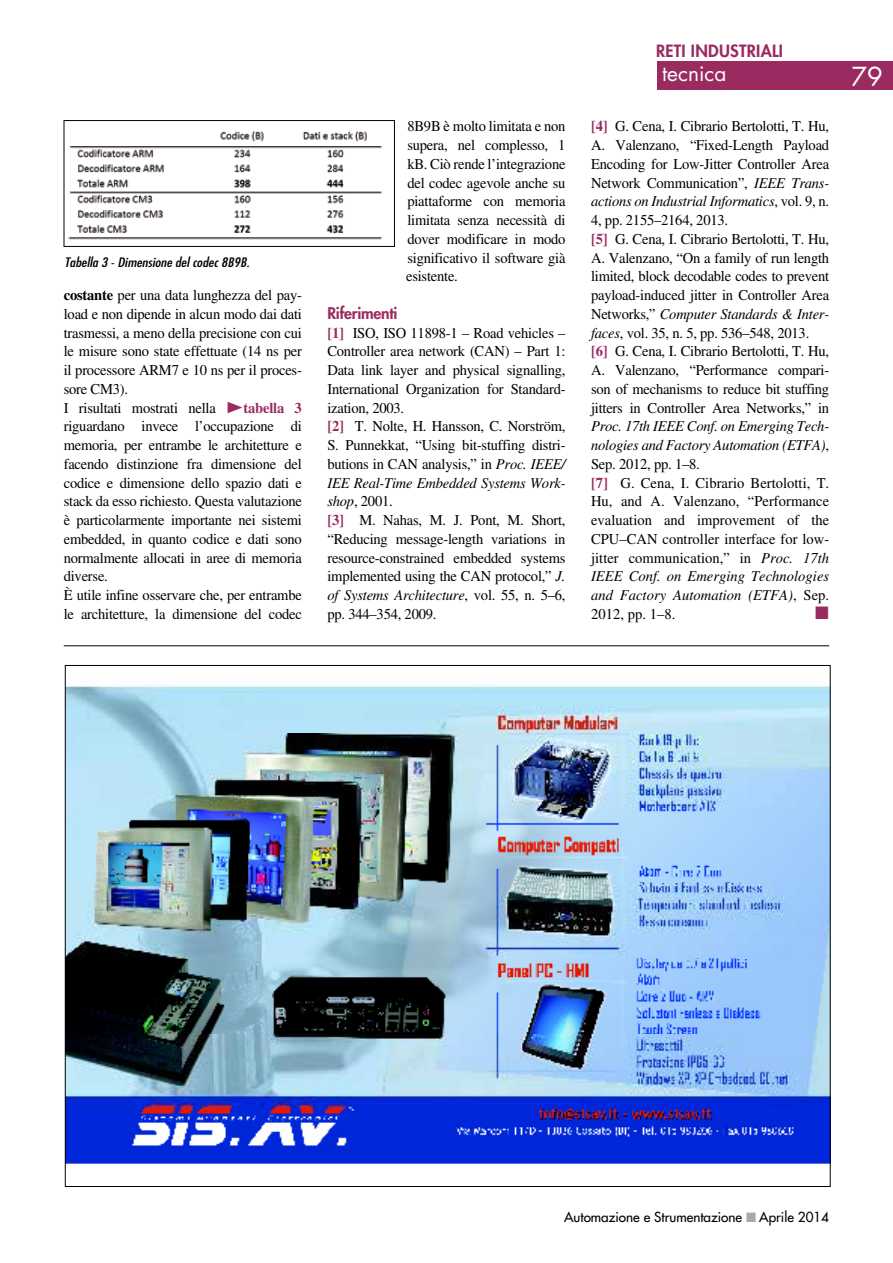
<style>
.page{position:relative;width:893px;height:1263px;background:#fff}
.page>*{position:absolute;margin:0;border:0;box-sizing:border-box;transform-origin:0 0}
.t1{font:25.5px "Futura LT";color:#fff}
.t2{font:20.85px "Futura LT";color:#fff}
.t3{font:18px "Zapf Dingbats";color:#9a2b60}
.t4{font:800 16.5px "Futura LT";letter-spacing:.015em;color:#9a2b60}
.t5{font:800 15.75px "Futura LT";letter-spacing:-.015em;color:#9a2b60}
.t6{font:15px/18.8px "Times LT";letter-spacing:-.015em;color:#000}
.t7{font:15px/18.8px "Times LT";letter-spacing:.005em;color:#000}
.t8{font:13.5px "Futura LT";color:#000}
.t9{font:italic condensed 12.75px "Futura LT";color:#000;scale:1.2 1}
.s1{font-weight:700}
.s2{font-family:"Lucida Grande";font-size:13.5px;color:#9a2b60}
.s3{font-weight:700;color:#9a2b60}
.s4{font-style:italic}
.s5{color:#a7a9ac}
</style>
<div class="page">
<div style="left:657px;top:62px;width:236px;height:28px;background:#9a2b60"></div>
<hr style="left:64px;top:645px;width:765px;height:1px;background:#000">
<img style="left:68px;top:130px;width:314px;height:110px">
<div style="left:64px;top:120px;width:331px;height:127px;border:1px solid #000"></div>
<img style="left:67px;top:684px;width:762px;height:480px">
<p class="t9" style="left:65px;top:254px;width:156px">Tabella 3 - Dimensione del codec 8B9B.</p>
<p class="t6" style="left:64px;top:285px;width:240px"><span class="s1">costante</span> per una data lunghezza del pay&shy;load e non dipende in alcun modo dai dati trasmessi, a meno della precisione con cui le misure sono state effettuate (14 ns per il processore ARM7 e 10 ns per il proces&shy;sore CM3).<br>I risultati mostrati nella <span class="s2">►</span><span class="s3">tabella 3 </span>riguardano invece l’occupazione di memoria, per entrambe le architetture e facendo distinzione fra dimensione del codice e dimensione dello spazio dati e stack da esso richiesto. Questa valutazione è particolarmente importante nei sistemi embedded, in quanto codice e dati sono normalmente allocati in aree di memoria diverse.<br>È utile infine osservare che, per entrambe le architetture, la dimensione del codec</p>
<p class="t6" style="left:406px;top:117px;width:161px;text-align:justify">8B9B è molto limitata e non supera, nel complesso, 1 kB. Ciò rende l’integrazione del codec agevole anche su piattaforme con memoria limitata senza necessità di dover modificare in modo significativo il software già esistente.</p>
<p class="t5" style="left:327px;top:302px;width:72px">RIFERIMENTI</p>
<p class="t6" style="left:327px;top:323px;width:240px"><span class="s3">[1]</span> ISO, ISO 11898-1 – Road vehicles – Controller area network (CAN) – Part 1:<br>Data link layer and physical signalling, International Organization for Standard&shy;ization, 2003.<br><span class="s3">[2]</span> T. Nolte, H. Hansson, C. Norström, S. Punnekkat, “Using bit-stuffing distri&shy;butions in CAN analysis,” in <span class="s4">Proc. IEEE/ IEE Real-Time Embedded Systems Work&shy;shop</span>, 2001.<br><span class="s3">[3]</span> M. Nahas, M. J. Pont, M. Short, “Reducing message-length variations in resource-constrained embedded systems implemented using the CAN protocol,” <span class="s4">J. of Systems Architecture</span>, vol. 55, n. 5–6, pp. 344–354, 2009.</p>
<p class="t4" style="left:656px;top:40px;width:129px">RETI INDUSTRIALI</p>
<h2 class="t2" style="left:662px;top:60px;width:66px">tecnica</h2>
<h1 class="t1" style="left:852px;top:60px;width:33px">79</h1>
<p class="t6" style="left:591px;top:117px;width:240px"><span class="s3">[4]</span> G. Cena, I. Cibrario Bertolotti, T. Hu, A. Valenzano, “Fixed-Length Payload Encoding for Low-Jitter Controller Area Network Communication”, <span class="s4">IEEE Trans&shy;actions on Industrial Informatics</span>, vol. 9, n.<br>4, pp. 2155–2164, 2013.<br><span class="s3">[5]</span> G. Cena, I. Cibrario Bertolotti, T. Hu, A. Valenzano, “On a family of run length limited, block decodable codes to prevent payload-induced jitter in Controller Area Networks,” <span class="s4">Computer Standards &amp; Inter&shy;faces</span>, vol. 35, n. 5, pp. 536–548, 2013. <span class="s3">[6]</span> G. Cena, I. Cibrario Bertolotti, T. Hu, A. Valenzano, “Performance compari&shy;son of mechanisms to reduce bit stuffing jitters in Controller Area Networks,” in</p>
<p class="t7" style="left:591px;top:417px;width:240px"><span class="s4">Proc. 17th IEEE Conf. on Emerging Tech&shy;nologies and Factory Automation (ETFA)</span>, Sep. 2012, pp. 1–8.<br><span class="s3">[7]</span> G. Cena, I. Cibrario Bertolotti, T.<br>Hu, and A. Valenzano, “Performance evaluation and improvement of the CPU–CAN controller interface for low&shy;jitter communication,” in <span class="s4">Proc. 17th IEEE Conf. on Emerging Technologies and Factory Automation (ETFA)</span>, Sep.<br>2012, pp. 1–8.</p>
<p class="t3" style="left:815px;top:604px;width:15px">■</p>
<p class="t8" style="left:564px;top:1208px;width:267px">Automazione e Strumentazione <span class="s5">■</span> Aprile 2014</p>
</div>
